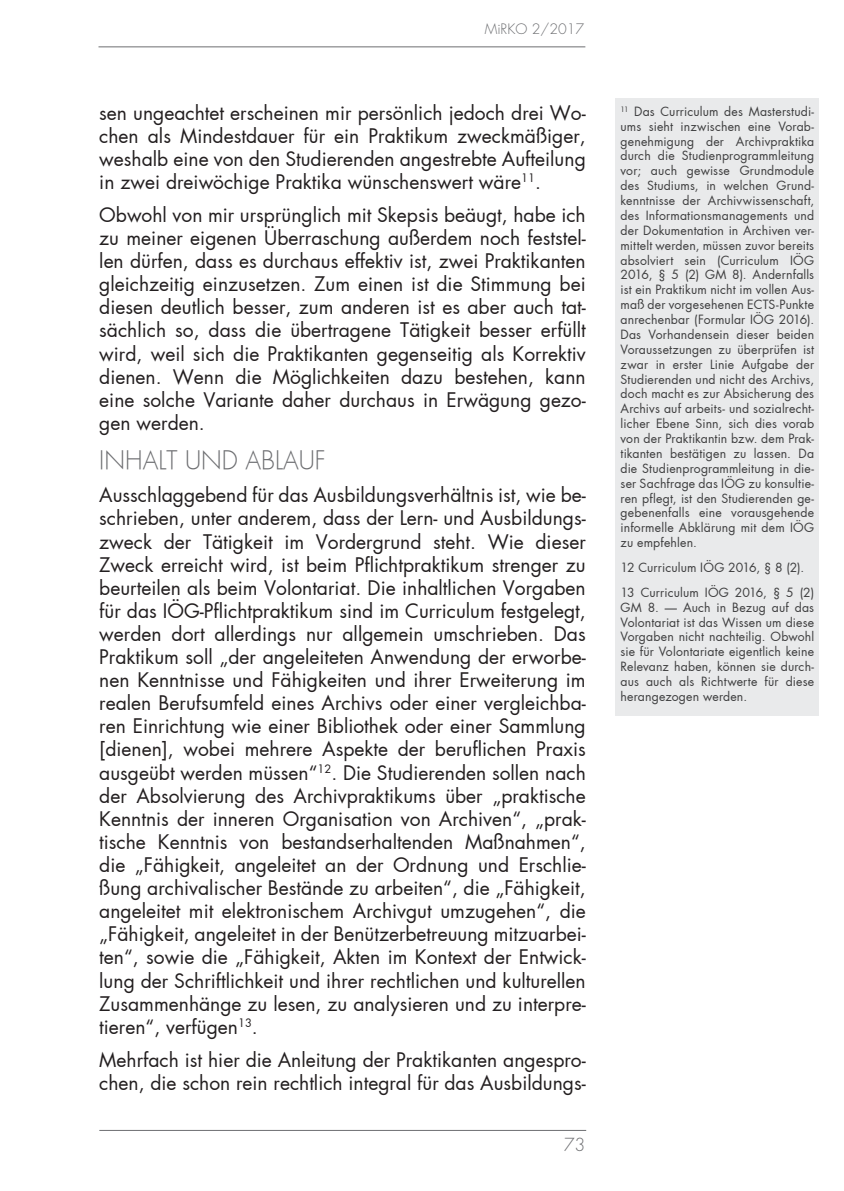
<style>
.page{position:relative;width:844px;height:1191px;background:#fff}
.page>*{position:absolute;margin:0;border:0;box-sizing:border-box;transform-origin:0 0}
.t1{font:300 24.5px "Futura";color:#6d6e71}
.t2{font:19.25px/23.1px "Futura";color:#231f20;text-align:justify}
.t3{font:300 17.5px "Futura";color:#6d6e71}
.t4{font:300 14px "Futura";color:#6d6e71}
.t5{font:12.25px/14.9px "Futura";letter-spacing:.015em;color:#3e3e3f;text-align:justify}
</style>
<div class="page">
<hr style="left:99px;top:1130px;width:487px;height:1px;background:#6d6e71">
<hr style="left:98px;top:47px;width:487px;height:1px;background:#6d6e71">
<div style="left:615px;top:98px;width:204px;height:617px;background:#e9eaeb"></div>
<p class="t4" style="left:484px;top:20px;width:101px">MiRKO 2/2017</p>
<p class="t2" style="left:99px;top:101px;width:488px">sen ungeachtet erscheinen mir persönlich jedoch drei Wo&shy;chen als Mindestdauer für ein Praktikum zweckmäßiger, weshalb eine von den Studierenden angestrebte Aufteilung in zwei dreiwöchige Praktika wünschenswert wäre<sup>11</sup>.</p>
<p class="t2" style="left:99px;top:203px;width:488px">Obwohl von mir ursprünglich mit Skepsis beäugt, habe ich zu meiner eigenen Überraschung außerdem noch feststel&shy;len dürfen, dass es durchaus effektiv ist, zwei Praktikanten gleichzeitig einzusetzen. Zum einen ist die Stimmung bei diesen deutlich besser, zum anderen ist es aber auch tat&shy;sächlich so, dass die übertragene Tätigkeit besser erfüllt wird, weil sich die Praktikanten gegenseitig als Korrektiv dienen. Wenn die Möglichkeiten dazu bestehen, kann eine solche Variante daher durchaus in Erwägung gezo&shy;gen werden.</p>
<p class="t1" style="left:99px;top:444px;width:228px">I NHALT UND ABLAUF</p>
<p class="t2" style="left:99px;top:483px;width:488px">Ausschlaggebend für das Ausbildungsverhältnis ist, wie be&shy;schrieben, unter anderem, dass der Lern- und Ausbildungs&shy;zweck der Tätigkeit im Vordergrund steht. Wie dieser Zweck erreicht wird, ist beim Pflichtpraktikum strenger zu beurteilen als beim Volontariat. Die inhaltlichen Vorgaben für das IÖG-Pflichtpraktikum sind im Curriculum festgelegt, werden dort allerdings nur allgemein umschrieben. Das Praktikum soll „der angeleiteten Anwendung der erworbe&shy;nen Kenntnisse und Fähigkeiten und ihrer Erweiterung im realen Berufsumfeld eines Archivs oder einer vergleichba&shy;ren Einrichtung wie einer Bibliothek oder einer Sammlung [dienen], wobei mehrere Aspekte der beruflichen Praxis ausgeübt werden müssen“<sup>12</sup>. Die Studierenden sollen nach der Absolvierung des Archivpraktikums über „praktische Kenntnis der inneren Organisation von Archiven“, „prak&shy;tische Kenntnis von bestandserhaltenden Maßnahmen“, die „Fähigkeit, angeleitet an der Ordnung und Erschlie&shy;ßung archivalischer Bestände zu arbeiten“, die „Fähigkeit, angeleitet mit elektronischem Archivgut umzugehen“, die „Fähigkeit, angeleitet in der Benützerbetreuung mitzuarbei&shy;ten“, sowie die „Fähigkeit, Akten im Kontext der Entwick&shy;lung der Schriftlichkeit und ihrer rechtlichen und kulturellen Zusammenhänge zu lesen, zu analysieren und zu interpre&shy;tieren“, verfügen<sup>13</sup>.</p>
<p class="t2" style="left:99px;top:1048px;width:488px">Mehrfach ist hier die Anleitung der Praktikanten angespro&shy;chen, die schon rein rechtlich integral für das Ausbildungs-</p>
<p class="t3" style="left:563px;top:1134px;width:23px">73</p>
<p class="t5" style="left:620px;top:104px;width:195px"><sup>11</sup> Das Curriculum des Masterstudi&shy;ums sieht inzwischen eine Vorab&shy;genehmigung der Archivpraktika durch die Studienprogrammleitung vor; auch gewisse Grundmodule des Studiums, in welchen Grund&shy;kenntnisse der Archivwissenschaft, des Informationsmanagements und der Dokumentation in Archiven ver&shy;mittelt werden, müssen zuvor bereits absolviert sein (Curriculum IÖG 2016, § 5 (2) GM 8). Andernfalls ist ein Praktikum nicht im vollen Aus&shy;maß der vorgesehenen ECTS-Punkte anrechenbar (Formular IÖG 2016).<br>Das Vorhandensein dieser beiden Voraussetzungen zu überprüfen ist zwar in erster Linie Aufgabe der Studierenden und nicht des Archivs, doch macht es zur Absicherung des Archivs auf arbeits- und sozialrecht&shy;licher Ebene Sinn, sich dies vorab von der Praktikantin bzw. dem Prak&shy;tikanten bestätigen zu lassen. Da die Studienprogrammleitung in die&shy;ser Sachfrage das IÖG zu konsultie&shy;ren pflegt, ist den Studierenden ge&shy;gebenenfalls eine vorausgehende informelle Abklärung mit dem IÖG zu empfehlen.</p>
<p class="t5" style="left:620px;top:555px;width:195px;line-height:24.8px">12 Curriculum IÖG 2016, § 8 (2).<br>13 Curriculum IÖG 2016, § 5 (2)</p>
<p class="t5" style="left:620px;top:599px;width:195px">GM 8. — Auch in Bezug auf das Volontariat ist das Wissen um diese Vorgaben nicht nachteilig. Obwohl sie für Volontariate eigentlich keine Relevanz haben, können sie durch&shy;aus auch als Richtwerte für diese herangezogen werden.</p>
</div>
